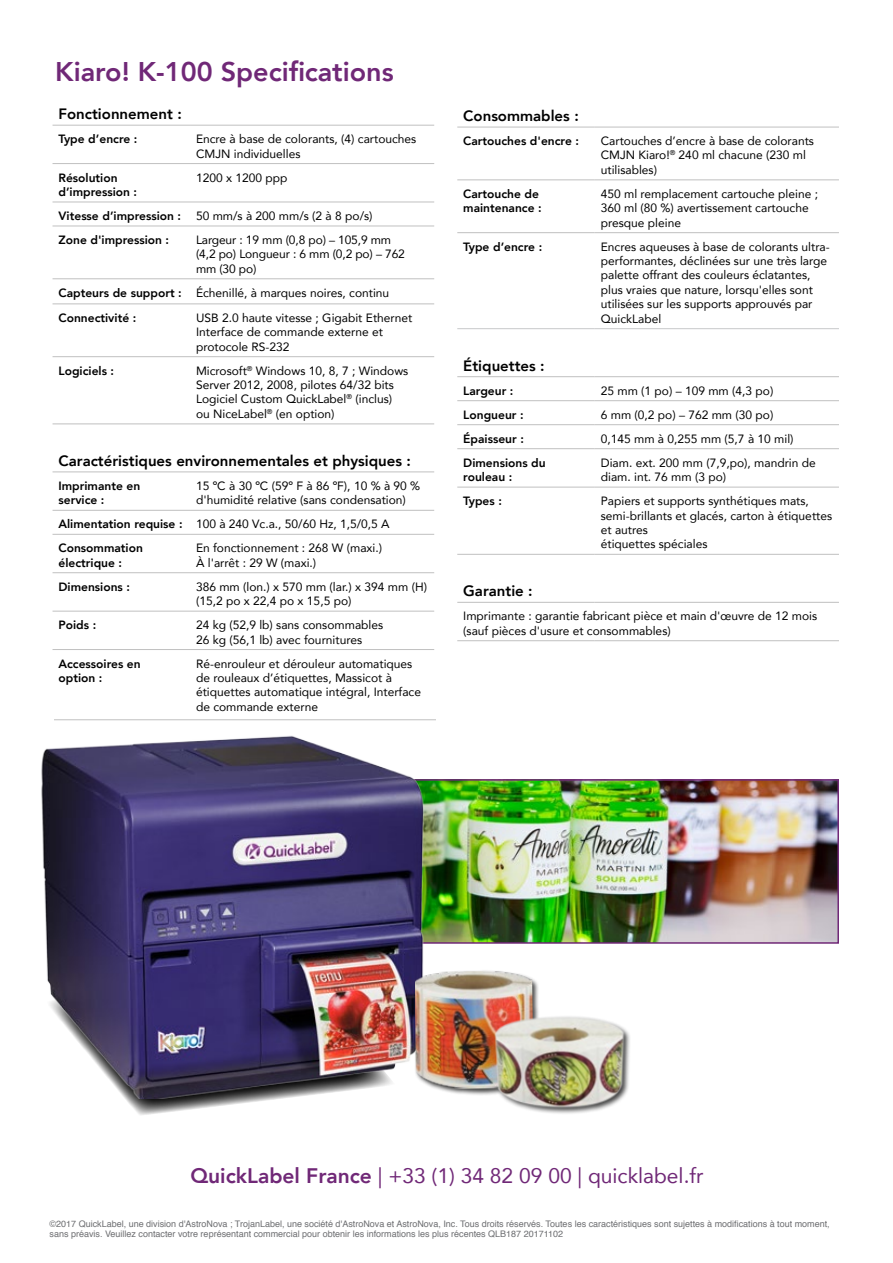
<style>
.page{position:relative;width:893px;height:1263px;background:#fff}
.page>*{position:absolute;margin:0;border:0;box-sizing:border-box;transform-origin:0 0}
.t1{font:800 27px "Avenir";color:#702877}
.t2{font:21px "Avenir";color:#702877}
.t3{font:800 15px "Avenir";color:#000}
.t4{font:12px/14.4px "Avenir";color:#000}
.t5{font:800 12px/14.4px "Avenir";color:#000}
.t6{font:9px/10.8px "Helvetica";color:#6d6e71}
.s1{font-weight:400}
.s2{font-weight:800}
</style>
<div class="page">
<hr style="left:53px;top:510px;width:137px;height:1px;background:#c0c0c0">
<hr style="left:190px;top:510px;width:244px;height:1px;background:#c0c0c0">
<hr style="left:53px;top:534px;width:137px;height:1px;background:#c0c0c0">
<hr style="left:190px;top:534px;width:244px;height:1px;background:#c0c0c0">
<hr style="left:53px;top:572px;width:137px;height:1px;background:#c0c0c0">
<hr style="left:190px;top:572px;width:244px;height:1px;background:#c0c0c0">
<hr style="left:53px;top:125px;width:137px;height:1px;background:#c0c0c0">
<hr style="left:190px;top:125px;width:244px;height:1px;background:#c0c0c0">
<hr style="left:53px;top:163px;width:137px;height:1px;background:#c0c0c0">
<hr style="left:190px;top:163px;width:244px;height:1px;background:#c0c0c0">
<hr style="left:53px;top:202px;width:137px;height:1px;background:#c0c0c0">
<hr style="left:190px;top:202px;width:244px;height:1px;background:#c0c0c0">
<hr style="left:53px;top:226px;width:137px;height:1px;background:#c0c0c0">
<hr style="left:190px;top:226px;width:244px;height:1px;background:#c0c0c0">
<hr style="left:53px;top:278px;width:137px;height:1px;background:#c0c0c0">
<hr style="left:190px;top:278px;width:244px;height:1px;background:#c0c0c0">
<hr style="left:53px;top:303px;width:137px;height:1px;background:#c0c0c0">
<hr style="left:190px;top:303px;width:244px;height:1px;background:#c0c0c0">
<hr style="left:53px;top:356px;width:137px;height:1px;background:#c0c0c0">
<hr style="left:190px;top:356px;width:244px;height:1px;background:#c0c0c0">
<hr style="left:53px;top:471px;width:137px;height:1px;background:#c0c0c0">
<hr style="left:190px;top:471px;width:244px;height:1px;background:#c0c0c0">
<hr style="left:53px;top:611px;width:137px;height:1px;background:#c0c0c0">
<hr style="left:190px;top:611px;width:244px;height:1px;background:#c0c0c0">
<hr style="left:53px;top:649px;width:137px;height:1px;background:#c0c0c0">
<hr style="left:190px;top:649px;width:244px;height:1px;background:#c0c0c0">
<hr style="left:53px;top:423px;width:137px;height:1px;background:#c0c0c0">
<hr style="left:190px;top:423px;width:244px;height:1px;background:#c0c0c0">
<svg style="left:125px;top:1098px;width:159px;height:17px"></svg>
<img style="left:603px;top:782px;width:233px;height:159px">
<div style="left:345px;top:779px;width:494px;height:165px;border:2px solid #702877"></div>
<img style="left:41px;top:720px;width:562px;height:378px">
<div style="left:413px;top:969px;width:127px;height:126px;background:#000;opacity:.75"></div>
<img style="left:415px;top:970px;width:119px;height:119px">
<img style="left:452px;top:991px;width:178px;height:123px">
<hr style="left:54px;top:719px;width:382px;height:1px;background:#c0c0c0">
<hr style="left:457px;top:602px;width:138px;height:1px;background:#c0c0c0">
<hr style="left:595px;top:602px;width:244px;height:1px;background:#c0c0c0">
<hr style="left:457px;top:640px;width:138px;height:1px;background:#c0c0c0">
<hr style="left:595px;top:640px;width:244px;height:1px;background:#c0c0c0">
<hr style="left:457px;top:127px;width:138px;height:1px;background:#c0c0c0">
<hr style="left:595px;top:127px;width:244px;height:1px;background:#c0c0c0">
<hr style="left:457px;top:179px;width:138px;height:1px;background:#c0c0c0">
<hr style="left:595px;top:179px;width:244px;height:1px;background:#c0c0c0">
<hr style="left:457px;top:232px;width:138px;height:1px;background:#c0c0c0">
<hr style="left:595px;top:232px;width:244px;height:1px;background:#c0c0c0">
<hr style="left:457px;top:376px;width:138px;height:1px;background:#c0c0c0">
<hr style="left:595px;top:376px;width:244px;height:1px;background:#c0c0c0">
<hr style="left:457px;top:400px;width:138px;height:1px;background:#c0c0c0">
<hr style="left:595px;top:400px;width:244px;height:1px;background:#c0c0c0">
<hr style="left:457px;top:424px;width:138px;height:1px;background:#c0c0c0">
<hr style="left:595px;top:424px;width:244px;height:1px;background:#c0c0c0">
<hr style="left:457px;top:448px;width:138px;height:1px;background:#c0c0c0">
<hr style="left:595px;top:448px;width:244px;height:1px;background:#c0c0c0">
<hr style="left:457px;top:487px;width:138px;height:1px;background:#c0c0c0">
<hr style="left:595px;top:487px;width:244px;height:1px;background:#c0c0c0">
<hr style="left:457px;top:554px;width:138px;height:1px;background:#c0c0c0">
<hr style="left:595px;top:554px;width:244px;height:1px;background:#c0c0c0">
<hr style="left:457px;top:328px;width:138px;height:1px;background:#c7c8ca">
<hr style="left:595px;top:328px;width:244px;height:1px;background:#c7c8ca">
<h1 class="t1" style="left:55px;top:51px;width:340px">Kiaro! K-100 Specifications</h1>
<p class="t3" style="left:59px;top:102px;width:125px">Fonctionnement :</p>
<p class="t5" style="left:59px;top:132px;width:80px">Type d’encre :</p>
<p class="t4" style="left:196px;top:131px;width:222px">Encre à base de colorants, (4) cartouches<br>CMJN individuelles</p>
<p class="t5" style="left:59px;top:170px;width:80px">Résolution d’impression :</p>
<p class="t4" style="left:196px;top:170px;width:93px">1200 x 1200 ppp</p>
<p class="t5" style="left:59px;top:204px;width:316px;line-height:24px">Vitesse d’impression : <span class="s1">50 mm/s à 200 mm/s (2 à 8 po/s)<br></span>Zone d'impression :</p>
<p class="t4" style="left:196px;top:232px;width:210px">Largeur : 19 mm (0,8 po) – 105,9 mm (4,2 po) Longueur : 6 mm (0,2 po) – 762 mm (30 po)</p>
<p class="t4" style="left:59px;top:280px;width:332px;line-height:25px"><span class="s2">Capteurs de support :</span> Échenillé, à marques noires, continu<br><span class="s2">Connectivité :</span></p>
<p class="t4" style="left:196px;top:310px;width:218px">USB 2.0 haute vitesse ; Gigabit Ethernet<br>Interface de commande externe et protocole RS-232</p>
<p class="t5" style="left:59px;top:363px;width:57px">Logiciels :</p>
<p class="t4" style="left:196px;top:363px;width:214px">Microsoft<sup>®</sup> Windows 10, 8, 7 ; Windows Server 2012, 2008, pilotes 64/32 bits Logiciel Custom QuickLabel<sup>®</sup> (inclus) ou NiceLabel<sup>®</sup> (en option)</p>
<p class="t3" style="left:59px;top:449px;width:354px">Caractéristiques environnementales et physiques :</p>
<p class="t5" style="left:59px;top:478px;width:83px">Imprimante en service :</p>
<p class="t4" style="left:196px;top:478px;width:226px">15 ºC à 30 ºC (59º F à 86 ºF), 10 % à 90 % d'humidité relative (sans condensation)</p>
<p class="t5" style="left:59px;top:512px;width:333px;line-height:24px">Alimentation requise : <span class="s1">100 à 240 Vc.a., 50/60 Hz, 1,5/0,5 A<br></span>Consommation</p>
<p class="t5" style="left:59px;top:555px;width:65px">électrique :</p>
<p class="t4" style="left:196px;top:541px;width:188px">En fonctionnement : 268 W (maxi.)<br>À l'arrêt : 29 W (maxi.)</p>
<p class="t5" style="left:59px;top:579px;width:73px">Dimensions :</p>
<p class="t4" style="left:196px;top:579px;width:233px">386 mm (lon.) x 570 mm (lar.) x 394 mm (H) (15,2 po x 22,4 po x 15,5 po)</p>
<p class="t5" style="left:59px;top:618px;width:39px">Poids :</p>
<p class="t4" style="left:196px;top:617px;width:189px">24 kg (52,9 lb) sans consommables<br>26 kg (56,1 lb) avec fournitures</p>
<p class="t5" style="left:59px;top:656px;width:84px">Accessoires en option :</p>
<p class="t4" style="left:196px;top:656px;width:227px">Ré-enrouleur et dérouleur automatiques de rouleaux d’étiquettes, Massicot à étiquettes automatique intégral, Interface de commande externe</p>
<p class="t3" style="left:463px;top:104px;width:117px">Consommables :</p>
<p class="t5" style="left:463px;top:134px;width:117px">Cartouches d'encre :</p>
<p class="t4" style="left:601px;top:133px;width:215px">Cartouches d’encre à base de colorants<br>CMJN Kiaro!<sup>®</sup> 240 ml chacune (230 ml utilisables)</p>
<p class="t5" style="left:463px;top:186px;width:80px">Cartouche de maintenance :</p>
<p class="t4" style="left:601px;top:186px;width:219px">450 ml remplacement cartouche pleine ;<br>360 ml (80 %) avertissement cartouche presque pleine</p>
<p class="t5" style="left:463px;top:239px;width:80px">Type d’encre :</p>
<p class="t4" style="left:601px;top:239px;width:231px">Encres aqueuses à base de colorants ultra&shy;performantes, déclinées sur une très large palette offrant des couleurs éclatantes, plus vraies que nature, lorsqu'elles sont utilisées sur les supports approuvés par QuickLabel</p>
<p class="t3" style="left:463px;top:354px;width:83px">Étiquettes :</p>
<p class="t5" style="left:463px;top:383px;width:52px">Largeur :</p>
<p class="t4" style="left:601px;top:383px;width:174px">25 mm (1 po) – 109 mm (4,3 po)</p>
<p class="t5" style="left:463px;top:407px;width:62px">Longueur :</p>
<p class="t4" style="left:601px;top:407px;width:174px">6 mm (0,2 po) – 762 mm (30 po)</p>
<p class="t5" style="left:463px;top:431px;width:62px">Épaisseur :</p>
<p class="t4" style="left:601px;top:431px;width:194px">0,145 mm à 0,255 mm (5,7 à 10 mil)</p>
<p class="t5" style="left:463px;top:455px;width:84px">Dimensions du rouleau :</p>
<p class="t4" style="left:601px;top:455px;width:216px">Diam. ext. 200 mm (7,9‚po), mandrin de diam. int. 76 mm (3 po)</p>
<p class="t5" style="left:463px;top:494px;width:40px">Types :</p>
<p class="t4" style="left:601px;top:493px;width:233px">Papiers et supports synthétiques mats, semi-brillants et glacés, carton à étiquettes et autres<br>étiquettes spéciales</p>
<p class="t3" style="left:463px;top:579px;width:71px">Garantie :</p>
<p class="t4" style="left:463px;top:609px;width:355px">Imprimante : garantie fabricant pièce et main d'œuvre de 12 mois (sauf pièces d'usure et consommables)</p>
<h2 class="t2" style="left:190px;top:1158px;width:515px"><span class="s2">QuickLabel France</span> | +33 (1) 34 82 09 00 | quicklabel.fr</h2>
<p class="t6" style="left:50px;top:1218px;width:782px">©2017 QuickLabel, une division d'AstroNova ; TrojanLabel, une société d'AstroNova et AstroNova, Inc. Tous droits réservés. Toutes les caractéristiques sont sujettes à modifications à tout moment, sans préavis. Veuillez contacter votre représentant commercial pour obtenir les informations les plus récentes QLB187 20171102</p>
</div>
